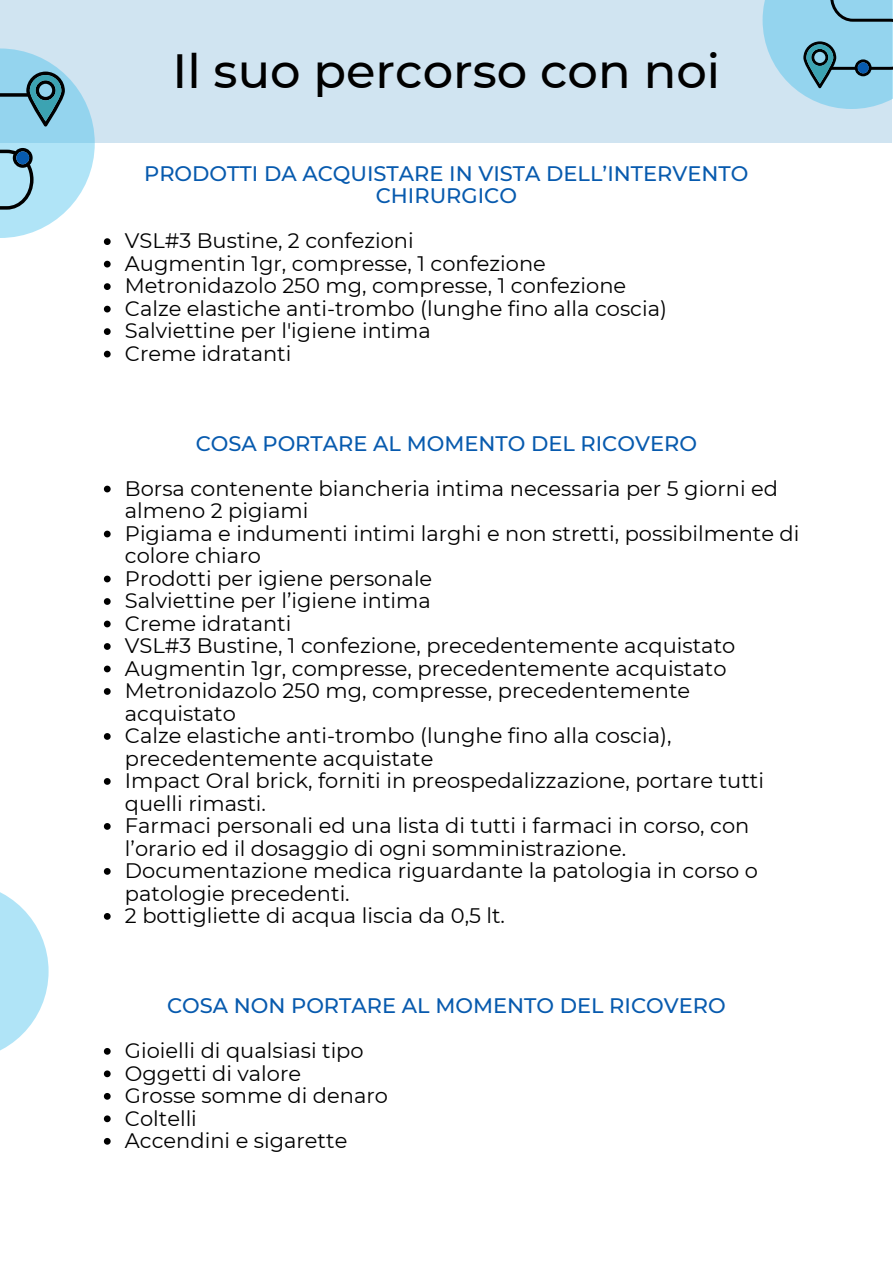
<style>
.page{position:relative;width:893px;height:1264px;background:#fff}
.page>*{position:absolute;margin:0;border:0;box-sizing:border-box;transform-origin:0 0}
.t1{font:500 48px "Montserrat";color:#000}
.t2{font:21px/22.5px "Montserrat";color:#000}
.t3{font:500 21px/22.5px "Montserrat";color:#075aae;text-align:center}
</style>
<div class="page">
<div style="left:0;top:0;width:891px;height:142px;background:#d0e4f1"></div>
<svg style="left:0;top:892px;width:49px;height:159px;fill:#b0e4f7"></svg>
<svg style="left:762px;top:0;width:130px;height:109px;fill:#94d4ee"></svg>
<svg style="left:104px;top:238px;width:7px;height:7px"></svg>
<svg style="left:104px;top:261px;width:7px;height:6px"></svg>
<svg style="left:104px;top:283px;width:7px;height:7px"></svg>
<svg style="left:104px;top:306px;width:7px;height:6px"></svg>
<svg style="left:104px;top:328px;width:7px;height:7px"></svg>
<svg style="left:104px;top:351px;width:7px;height:6px"></svg>
<svg style="left:104px;top:485px;width:7px;height:7px"></svg>
<svg style="left:104px;top:530px;width:7px;height:7px"></svg>
<svg style="left:104px;top:575px;width:7px;height:7px"></svg>
<svg style="left:104px;top:598px;width:7px;height:7px"></svg>
<svg style="left:104px;top:620px;width:7px;height:7px"></svg>
<svg style="left:104px;top:643px;width:7px;height:7px"></svg>
<svg style="left:104px;top:665px;width:7px;height:7px"></svg>
<svg style="left:104px;top:688px;width:7px;height:7px"></svg>
<svg style="left:104px;top:733px;width:7px;height:6px"></svg>
<svg style="left:104px;top:778px;width:7px;height:6px"></svg>
<svg style="left:104px;top:823px;width:7px;height:6px"></svg>
<svg style="left:104px;top:868px;width:7px;height:6px"></svg>
<svg style="left:104px;top:913px;width:7px;height:6px"></svg>
<svg style="left:104px;top:1048px;width:7px;height:6px"></svg>
<svg style="left:104px;top:1070px;width:7px;height:7px"></svg>
<svg style="left:104px;top:1093px;width:7px;height:6px"></svg>
<svg style="left:104px;top:1115px;width:7px;height:7px"></svg>
<svg style="left:104px;top:1138px;width:7px;height:6px"></svg>
<svg style="left:0;top:48px;width:95px;height:190px"></svg>
<svg style="left:0;top:72px;width:65px;height:138px;background:#86bbce"></svg>
<div style="left:16px;top:151px;width:13px;height:13px;background:#075aae;border-radius:50%"></div>
<svg style="left:803px;top:0;width:89px;height:88px;background:#7cb7ce"></svg>
<h1 class="t1" style="left:172px;top:41px;width:549px">Il suo percorso con noi</h1>
<p class="t3" style="left:144px;top:162px;width:605px">PRODOTTI DA ACQUISTARE IN VISTA DELL’INTERVENTO<br>CHIRURGICO</p>
<p class="t2" style="left:125px;top:229px;width:543px">VSL#3 Bustine, 2 confezioni<br>Augmentin 1gr, compresse, 1 confezione Metronidazolo 250 mg, compresse, 1 confezione Calze elastiche anti-trombo (lunghe fino alla coscia)<br>Salviettine per l'igiene intima<br>Creme idratanti</p>
<p class="t3" style="left:196px;top:432px;width:502px">COSA PORTARE AL MOMENTO DEL RICOVERO</p>
<p class="t2" style="left:125px;top:477px;width:676px">Borsa contenente biancheria intima necessaria per 5 giorni ed almeno 2 pigiami<br>Pigiama e indumenti intimi larghi e non stretti, possibilmente di colore chiaro<br>Prodotti per igiene personale<br>Salviettine per l’igiene intima<br>Creme idratanti<br>VSL#3 Bustine, 1 confezione, precedentemente acquistato Augmentin 1gr, compresse, precedentemente acquistato Metronidazolo 250 mg, compresse, precedentemente acquistato<br>Calze elastiche anti-trombo (lunghe fino alla coscia), precedentemente acquistate<br>Impact Oral brick, forniti in preospedalizzazione, portare tutti quelli rimasti.<br>Farmaci personali ed una lista di tutti i farmaci in corso, con l’orario ed il dosaggio di ogni somministrazione.<br>Documentazione medica riguardante la patologia in corso o patologie precedenti.<br>2 bottigliette di acqua liscia da 0,5 lt.</p>
<p class="t3" style="left:167px;top:994px;width:560px">COSA NON PORTARE AL MOMENTO DEL RICOVERO</p>
<p class="t2" style="left:125px;top:1039px;width:264px">Gioielli di qualsiasi tipo<br>Oggetti di valore<br>Grosse somme di denaro<br>Coltelli<br>Accendini e sigarette</p>
</div>
